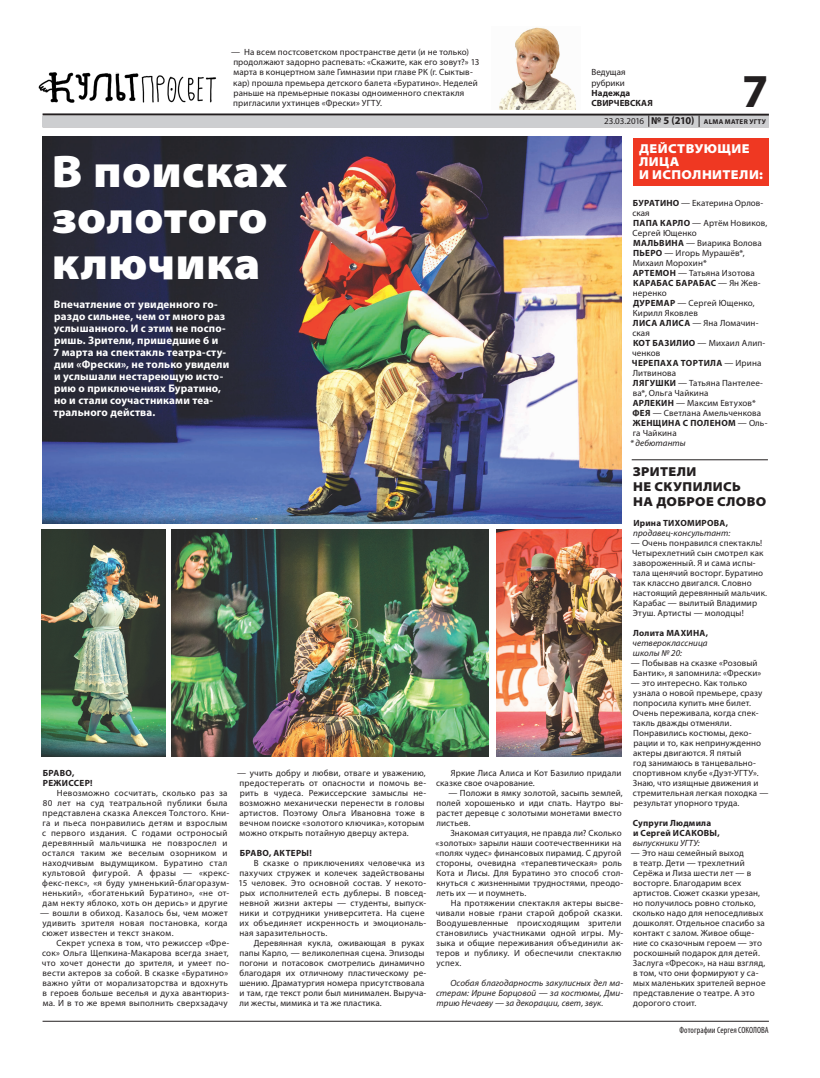
<style>
.page{position:relative;width:820px;height:1078px;background:#fff}
.page>*{position:absolute;margin:0;border:0;box-sizing:border-box;transform-origin:0 0}
.t1{font:700 47.4px "Myriad Pro";color:#231f20}
.t2{font:900 semi-expanded 45.9px/45.9px "Myriad Pro";letter-spacing:.005em;color:#fff}
.t3{font:900 semi-expanded 13px/15px "Myriad Pro";letter-spacing:.025em;color:#231f20}
.t4{font:900 semi-expanded 13px/13px "Myriad Pro";letter-spacing:.03em;color:#fff}
.t5{font:700 11px/12px "Myriad Pro";letter-spacing:.015em;color:#fff}
.t6{font:9px/10px "Myriad Pro";letter-spacing:.02em;color:#231f20}
.t7{font:italic 9px/10px "Myriad Pro";letter-spacing:.01em;color:#231f20;text-align:justify}
.t8{font:700 9px/10px "Myriad Pro";letter-spacing:.025em;color:#231f20}
.t9{font:condensed 9px "Myriad Pro";letter-spacing:.005em;color:#231f20}
.t10{font:9px/10px "Myriad Pro";color:#231f20}
.t11{font:700 7px "Myriad Pro";letter-spacing:.04em;color:#231f20}
.s1{font-weight:400;font-size:9px}
.s2{font-size:10.5px}
.s3{font-weight:700}
</style>
<div class="page">
<hr style="left:43px;top:113px;width:725px;height:3px;background:#231f20">
<div style="left:43px;top:116px;width:725px;height:11px;background:#cdced0"></div>
<svg style="left:648px;top:115px;width:1px;height:12px"></svg>
<hr style="left:43px;top:1020px;width:725px;height:1px;background:#231f20">
<img style="left:38px;top:72px;width:179px;height:31px">
<img style="left:499px;top:27px;width:77px;height:83px">
<img style="left:43px;top:136px;width:578px;height:387px">
<img style="left:496px;top:529px;width:125px;height:226px">
<img style="left:171px;top:529px;width:317px;height:226px">
<img style="left:41px;top:529px;width:125px;height:226px">
<div style="left:633px;top:138px;width:135px;height:47px;background:#ef3822"></div>
<hr style="left:631px;top:459px;width:136px;height:1px;background:#231f20">
<p class="t6" style="left:231px;top:47px;width:250px">— На всем постсоветском пространстве дети (и не только) продолжают задорно распевать: «Скажите, как его зовут?» 13 марта в концертном зале Гимназии при главе РК (г. Сыктыв&shy;кар) прошла премьера детского балета «Буратино». Неделей раньше на премьерные показы одноименного спектакля пригласили ухтинцев «Фрески» УГТУ.</p>
<h2 class="t2" style="left:52px;top:149px;width:236px">В поисках золотого ключика</h2>
<p class="t5" style="left:53px;top:297px;width:177px">Впечатление от увиденного го&shy;раздо сильнее, чем от много раз услышанного. И с этим не поспо&shy;ришь. Зрители, пришедшие 6 и<br>7 марта на спектакль театра-сту&shy;дии «Фрески», не только увидели и услышали нестареющую исто&shy;рию о приключениях Буратино, но и стали соучастниками теа&shy;трального действа.</p>
<p class="t10" style="left:591px;top:67px;width:35px">Ведущая рубрики</p>
<p class="t8" style="left:591px;top:87px;width:63px">Надежда<br>СВИРЧЕВСКАЯ</p>
<h1 class="t1" style="left:741px;top:60px;width:28px">7</h1>
<p class="t11" style="left:604px;top:117px;width:163px"><span class="s1">23.03.2016</span> <span class="s2">№ 5 (210)</span> ALMA MATER УГТУ</p>
<h3 class="t4" style="left:639px;top:143px;width:125px">ДЕЙСТВУЮЩИЕ<br>ЛИЦА<br>И ИСПОЛНИТЕЛИ:</h3>
<p class="t6" style="left:631px;top:197px;width:137px"><span class="s3">БУРАТИНО</span> — Екатерина Орлов&shy;ская<br><span class="s3">ПАПА КАРЛО</span> — Артём Новиков,<br>Сергей Ющенко<br><span class="s3">МАЛЬВИНА</span> — Виарика Волова<br><span class="s3">ПЬЕРО</span> — Игорь Мурашёв*,<br>Михаил Морохин*<br><span class="s3">АРТЕМОН</span> — Татьяна Изотова<br><span class="s3">КАРАБАС БАРАБАС</span> — Ян Жев&shy;неренко<br><span class="s3">ДУРЕМАР</span> — Сергей Ющенко,<br>Кирилл Яковлев<br><span class="s3">ЛИСА АЛИСА</span> — Яна Ломачин&shy;ская<br><span class="s3">КОТ БАЗИЛИО</span> — Михаил Алип&shy;ченков<br><span class="s3">ЧЕРЕПАХА ТОРТИЛА</span> — Ирина<br>Литвинова<br><span class="s3">ЛЯГУШКИ</span> — Татьяна Пантелее&shy;ва*, Ольга Чайкина<br><span class="s3">АРЛЕКИН</span> — Максим Евтухов*<br><span class="s3">ФЕЯ</span> — Светлана Амельченкова<br><span class="s3">ЖЕНЩИНА С ПОЛЕНОМ</span> — Оль&shy;га Чайкина</p>
<p class="t7" style="left:630px;top:437px;width:57px">* дебютанты</p>
<p class="t8" style="left:43px;top:767px;width:51px">БРАВО,<br>РЕЖИССЕР!</p>
<p class="t6" style="left:42px;top:787px;width:189px;text-indent:15px">Невозможно сосчитать, сколько раз за 80 лет на суд театральной публики была представлена сказка Алексея Толстого. Кни&shy;га и пьеса понравились детям и взрослым с первого издания. С годами остроносый деревянный мальчишка не повзрослел и остался таким же веселым озорником и находчивым выдумщиком. Буратино стал культовой фигурой. А фразы — «крекс&shy;фекс-пекс», «я буду умненький-благоразум&shy;ненький», «богатенький Буратино», «не от&shy;дам некту яблоко, хоть он дерись» и другие</p>
<p class="t6" style="left:40px;top:907px;width:189px;text-align:justify">— вошли в обиход. Казалось бы, чем может удивить зрителя новая постановка, когда сюжет известен и текст знаком.</p>
<p class="t6" style="left:42px;top:937px;width:189px;text-indent:15px">Секрет успеха в том, что режиссер «Фре&shy;сок» Ольга Щепкина-Макарова всегда знает, что хочет донести до зрителя, и умеет по&shy;вести актеров за собой. В сказке «Буратино» важно уйти от морализаторства и вдохнуть в героев больше веселья и духа авантюриз&shy;ма. И в то же время выполнить сверхзадачу</p>
<p class="t6" style="left:237px;top:767px;width:190px">— учить добру и любви, отваге и уважению, предостерегать от опасности и помочь ве&shy;рить в чудеса. Режиссерские замыслы не&shy;возможно механически перенести в головы артистов. Поэтому Ольга Ивановна тоже в вечном поиске «золотого ключика», которым можно открыть потайную дверцу актера.</p>
<p class="t8" style="left:239px;top:847px;width:74px">БРАВО, АКТЕРЫ!</p>
<p class="t6" style="left:238px;top:857px;width:189px;text-indent:15px">В сказке о приключениях человечка из пахучих стружек и колечек задействованы 15 человек. Это основной состав. У некото&shy;рых исполнителей есть дублеры. В повсед&shy;невной жизни актеры — студенты, выпуск&shy;ники и сотрудники университета. На сцене их объединяет искренность и эмоциональ&shy;ная заразительность.</p>
<p class="t6" style="left:239px;top:937px;width:188px;text-indent:14px">Деревянная кукла, оживающая в руках папы Карло, — великолепная сцена. Эпизоды погони и потасовок смотрелись динамично благодаря их отличному пластическому ре&shy;шению. Драматургия номера присутствовала и там, где текст роли был минимален. Выруча&shy;ли жесты, мимика и та же пластика.</p>
<p class="t6" style="left:436px;top:767px;width:187px;text-indent:15px">Яркие Лиса Алиса и Кот Базилио придали сказке свое очарование.</p>
<p class="t6" style="left:436px;top:787px;width:188px;text-indent:12px">— Положи в ямку золотой, засыпь землей, полей хорошенько и иди спать. Наутро вы&shy;растет деревце с золотыми монетами вместо листьев.</p>
<p class="t6" style="left:435px;top:827px;width:189px;text-indent:15px">Знакомая ситуация, не правда ли? Сколько «золотых» зарыли наши соотечественники на «полях чудес» финансовых пирамид. С другой стороны, очевидна «терапевтическая» роль Кота и Лисы. Для Буратино это способ стол&shy;кнуться с жизненными трудностями, преодо&shy;леть их — и поумнеть.</p>
<p class="t6" style="left:435px;top:897px;width:189px;text-indent:15px">На протяжении спектакля актеры высве&shy;чивали новые грани старой доброй сказки.<br>Воодушевленные происходящим зрители становились участниками одной игры. Му&shy;зыка и общие переживания объединили ак&shy;теров и публику. И обеспечили спектаклю успех.</p>
<p class="t7" style="left:436px;top:977px;width:188px;text-indent:14px">Особая благодарность закулисных дел ма&shy;стерам: Ирине Борцовой — за костюмы, Дми&shy;трию Нечаеву — за декорации, свет, звук.</p>
<h3 class="t3" style="left:632px;top:463px;width:135px">ЗРИТЕЛИ<br>НЕ СКУПИЛИСЬ<br>НА ДОБРОЕ СЛОВО</h3>
<p class="t8" style="left:633px;top:517px;width:96px">Ирина ТИХОМИРОВА,</p>
<p class="t7" style="left:633px;top:527px;width:99px">продавец-консультант:</p>
<p class="t6" style="left:630px;top:537px;width:138px">— Очень понравился спектакль!<br>Четырехлетний сын смотрел как завороженный. Я и сама испы&shy;тала щенячий восторг. Буратино так классно двигался. Словно настоящий деревянный мальчик.<br>Карабас — вылитый Владимир<br>Этуш. Артисты — молодцы!</p>
<p class="t8" style="left:633px;top:627px;width:76px">Лолита МАХИНА,</p>
<p class="t7" style="left:632px;top:637px;width:76px">четвероклассница школы № 20:</p>
<p class="t6" style="left:630px;top:657px;width:132px">— Побывав на сказке «Розовый<br>Бантик», я запомнила: «Фрески»</p>
<p class="t6" style="left:630px;top:677px;width:139px">— это интересно. Как только узнала о новой премьере, сразу попросила купить мне билет.<br>Очень переживала, когда спек&shy;такль дважды отменяли.<br>Понравились костюмы, деко&shy;рации и то, как непринужденно актеры двигаются. Я пятый<br>год занимаюсь в танцевально&shy;спортивном клубе «Дуэт-УГТУ».<br>Знаю, что изящные движения и стремительная легкая походка — результат упорного труда.</p>
<p class="t8" style="left:632px;top:817px;width:88px">Супруги Людмила<br>и Сергей ИСАКОВЫ,</p>
<p class="t7" style="left:632px;top:837px;width:68px">выпускники УГТУ:</p>
<p class="t6" style="left:630px;top:847px;width:136px">— Это наш семейный выход<br>в театр. Дети — трехлетний<br>Серёжа и Лиза шести лет — в восторге. Благодарим всех артистов. Сюжет сказки урезан, но получилось ровно столько, сколько надо для непоседливых дошколят. Отдельное спасибо за контакт с залом. Живое обще&shy;ние со сказочным героем — это роскошный подарок для детей.<br>Заслуга «Фресок», на наш взгляд, в том, что они формируют у са&shy;мых маленьких зрителей верное представление о театре. А это дорогого стоит.</p>
<p class="t9" style="left:679px;top:1024px;width:91px">Фотографии Сергея СОКОЛОВА</p>
</div>
